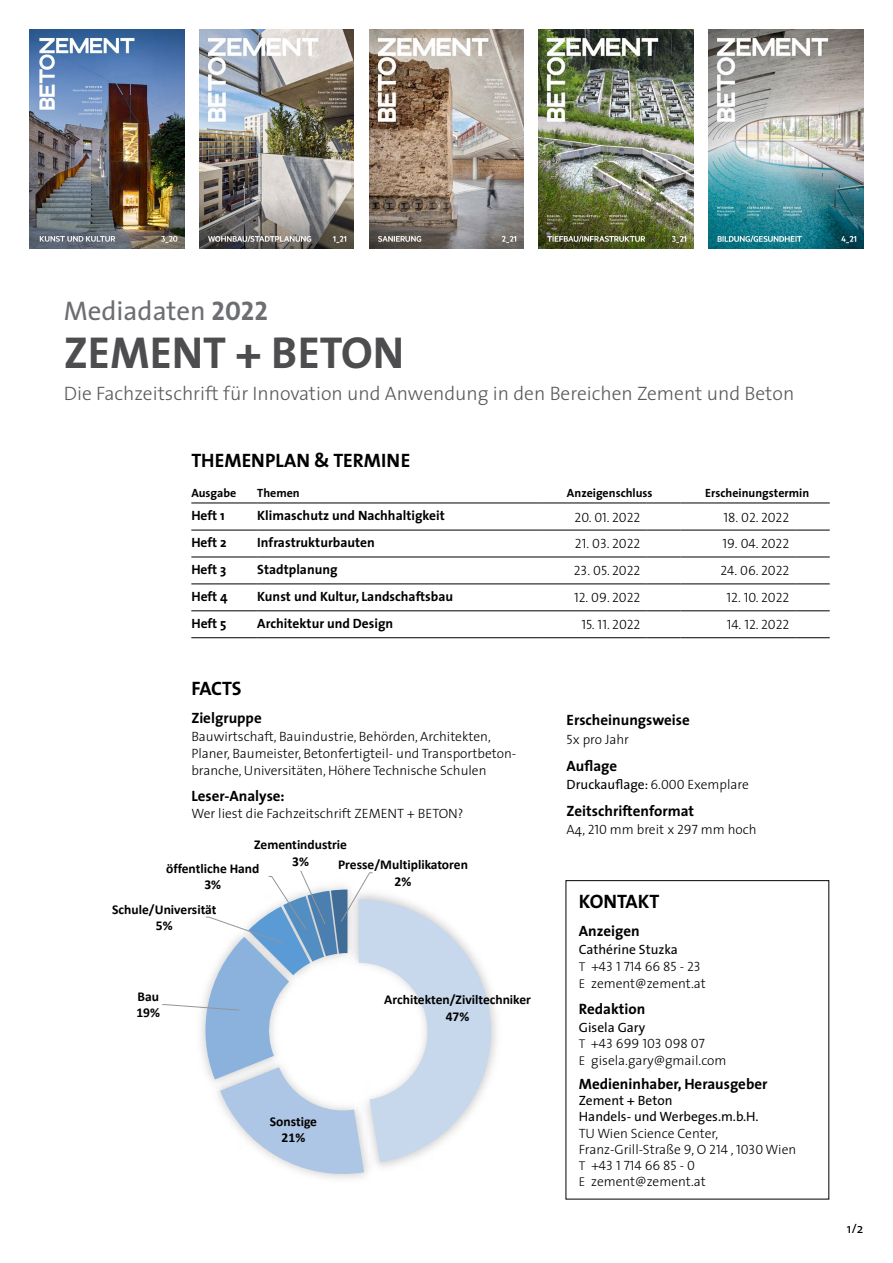
<style>
.page{position:relative;width:893px;height:1263px;background:#fff}
.page>*{position:absolute;margin:0;border:0;box-sizing:border-box;transform-origin:0 0}
.t1{font:700 45px "The Sans";color:#4d4d4f}
.t2{font:27px "The Sans";color:#6d6e71}
.t3{font:300 19.5px "The Sans";color:#58595b}
.t4{font:700 19.5px "The Sans";color:#000}
.t5{font:700 15px "The Sans";color:#000}
.t6{font:300 13.5px/16.6px "The Sans";color:#000}
.t7{font:13.5px "The Sans Light Caps";color:#000}
.t8{font:700 13.5px "The Sans";color:#000}
.t9{font:700 13.5px/16.5px "Calibri";color:#000;text-align:center}
.t10{font:13.5px/16.2px "The Sans";color:#000}
.t11{font:700 12px "The Sans";color:#000}
.s1{font-family:"The Sans Bold Caps"}
.s2{font-family:"The Sans Light Caps";font-weight:400}
.s3{font-family:"The Sans Light Caps"}
.s4{font-weight:300}
.s5{font-family:"The Sans";font-weight:300;font-size:12.75px}
.s6{font-family:"The Sans";font-weight:300}
.s7{font-size:12.75px}
</style>
<div class="page">
<img style="left:199px;top:30px;width:155px;height:218px">
<img style="left:369px;top:30px;width:155px;height:218px">
<img style="left:539px;top:30px;width:154px;height:218px">
<img style="left:708px;top:30px;width:155px;height:218px">
<hr style="left:191px;top:503px;width:66px;height:1px;background:#000">
<hr style="left:257px;top:503px;width:283px;height:1px;background:#000">
<hr style="left:540px;top:503px;width:106px;height:1px;background:#000">
<hr style="left:646px;top:503px;width:34px;height:1px;background:#000">
<hr style="left:680px;top:503px;width:115px;height:1px;background:#000">
<hr style="left:795px;top:503px;width:35px;height:1px;background:#000">
<hr style="left:191px;top:637px;width:66px;height:1px;background:#000">
<hr style="left:257px;top:637px;width:283px;height:1px;background:#000">
<hr style="left:540px;top:637px;width:106px;height:1px;background:#000">
<hr style="left:646px;top:637px;width:34px;height:1px;background:#000">
<hr style="left:680px;top:637px;width:115px;height:1px;background:#000">
<hr style="left:795px;top:637px;width:35px;height:1px;background:#000">
<hr style="left:191px;top:530px;width:66px;height:1px;background:#000">
<hr style="left:257px;top:530px;width:283px;height:1px;background:#000">
<hr style="left:540px;top:530px;width:106px;height:1px;background:#000">
<hr style="left:646px;top:530px;width:34px;height:1px;background:#000">
<hr style="left:680px;top:530px;width:115px;height:1px;background:#000">
<hr style="left:795px;top:530px;width:35px;height:1px;background:#000">
<hr style="left:191px;top:557px;width:66px;height:1px;background:#000">
<hr style="left:257px;top:557px;width:283px;height:1px;background:#000">
<hr style="left:540px;top:557px;width:106px;height:1px;background:#000">
<hr style="left:646px;top:557px;width:34px;height:1px;background:#000">
<hr style="left:680px;top:557px;width:115px;height:1px;background:#000">
<hr style="left:795px;top:557px;width:35px;height:1px;background:#000">
<hr style="left:191px;top:584px;width:66px;height:1px;background:#000">
<hr style="left:257px;top:584px;width:283px;height:1px;background:#000">
<hr style="left:540px;top:584px;width:106px;height:1px;background:#000">
<hr style="left:646px;top:584px;width:34px;height:1px;background:#000">
<hr style="left:680px;top:584px;width:115px;height:1px;background:#000">
<hr style="left:795px;top:584px;width:35px;height:1px;background:#000">
<hr style="left:191px;top:610px;width:66px;height:1px;background:#000">
<hr style="left:257px;top:610px;width:283px;height:1px;background:#000">
<hr style="left:540px;top:610px;width:106px;height:1px;background:#000">
<hr style="left:646px;top:610px;width:34px;height:1px;background:#000">
<hr style="left:680px;top:610px;width:115px;height:1px;background:#000">
<hr style="left:795px;top:610px;width:35px;height:1px;background:#000">
<img style="left:29px;top:30px;width:155px;height:219px">
<svg style="left:162px;top:870px;width:335px;height:309px"></svg>
<h2 class="t2" style="left:64px;top:288px;width:205px">Mediadaten <span class="s1">2022</span></h2>
<h1 class="t1" style="left:64px;top:315px;width:342px">ZEMENT + BETON</h1>
<h3 class="t3" style="left:64px;top:378px;width:732px">Die Fachzeitschrift für Innovation und Anwendung in den Bereichen Zement und Beton</h3>
<h3 class="t4" style="left:191px;top:444px;width:220px">THEMENPLAN &amp; TERMINE</h3>
<p class="t11" style="left:191px;top:482px;width:47px">Ausgabe</p>
<p class="t11" style="left:257px;top:482px;width:44px">Themen</p>
<p class="t11" style="left:567px;top:482px;width:87px">Anzeigenschluss</p>
<p class="t11" style="left:705px;top:482px;width:106px">Erscheinungstermin</p>
<p class="t8" style="left:191px;top:504px;width:35px">Heft 1</p>
<p class="t8" style="left:257px;top:504px;width:189px">Klimaschutz und Nachhaltigkeit</p>
<p class="t7" style="left:575px;top:506px;width:67px">20. 01. 2022</p>
<p class="t7" style="left:723px;top:506px;width:67px">18. 02. 2022</p>
<p class="t8" style="left:191px;top:531px;width:37px">Heft 2</p>
<p class="t8" style="left:257px;top:531px;width:119px">Infrastrukturbauten</p>
<p class="t7" style="left:575px;top:533px;width:67px">21. 03. 2022</p>
<p class="t7" style="left:722px;top:533px;width:68px">19. 04. 2022</p>
<p class="t8" style="left:191px;top:558px;width:37px">Heft 3</p>
<p class="t8" style="left:257px;top:558px;width:82px">Stadtplanung</p>
<p class="t7" style="left:574px;top:560px;width:68px">23. 05. 2022</p>
<p class="t7" style="left:720px;top:560px;width:70px">24. 06. 2022</p>
<p class="t8" style="left:191px;top:585px;width:38px">Heft 4</p>
<p class="t8" style="left:257px;top:585px;width:197px">Kunst und Kultur, Landschaftsbau</p>
<p class="t7" style="left:574px;top:587px;width:68px">12. 09. 2022</p>
<p class="t7" style="left:727px;top:587px;width:64px">12. 10. 2022</p>
<p class="t8" style="left:191px;top:612px;width:37px">Heft 5</p>
<p class="t8" style="left:257px;top:612px;width:138px">Architektur und Design</p>
<p class="t7" style="left:581px;top:613px;width:61px">15. 11. 2022</p>
<p class="t7" style="left:727px;top:613px;width:64px">14. 12. 2022</p>
<h3 class="t4" style="left:191px;top:671px;width:52px">FACTS</h3>
<p class="t5" style="left:191px;top:705px;width:72px">Zielgruppe</p>
<p class="t6" style="left:191px;top:728px;width:326px">Bauwirtschaft, Bauindustrie, Behörden, Architekten,<br>Planer, Baumeister, Betonfertigteil- und Transportbeton&shy;branche, Universitäten, Höhere Technische Schulen</p>
<p class="t5" style="left:191px;top:784px;width:95px">Leser-Analyse:</p>
<p class="t6" style="left:191px;top:804px;width:274px">Wer liest die Fachzeitschrift ZEMENT + BETON?</p>
<p class="t9" style="left:254px;top:836px;width:94px">Zementindustrie<br>3%</p>
<p class="t9" style="left:338px;top:856px;width:131px">Presse/Multiplikatoren<br>2%</p>
<p class="t9" style="left:166px;top:860px;width:95px">öffentliche Hand<br>3%</p>
<p class="t9" style="left:112px;top:901px;width:106px">Schule/Universität<br>5%</p>
<p class="t9" style="left:136px;top:988px;width:25px;text-align:left">Bau<br>19%</p>
<p class="t9" style="left:270px;top:1113px;width:49px">Sonstige<br>21%</p>
<p class="t9" style="left:384px;top:991px;width:148px">Architekten/Ziviltechniker<br>47%</p>
<p class="t5" style="left:567px;top:707px;width:125px">Erscheinungsweise</p>
<p class="t6" style="left:567px;top:731px;width:64px"><span class="s2">5</span>x pro Jahr</p>
<p class="t5" style="left:567px;top:753px;width:52px">Auflage</p>
<p class="t10" style="left:567px;top:776px;width:184px">Druckauflage: <span class="s3">6.000</span> <span class="s4">Exemplare</span></p>
<p class="t5" style="left:567px;top:798px;width:129px">Zeitschriftenformat</p>
<p class="t6" style="left:567px;top:821px;width:192px">A4, <span class="s2">210</span> mm breit x <span class="s2">297</span> mm hoch</p>
<h3 class="t4" style="left:579px;top:885px;width:82px">KONTAKT</h3>
<p class="t5" style="left:579px;top:918px;width:62px">Anzeigen</p>
<p class="t10" style="left:579px;top:941px;width:101px">Cathérine Stuzka</p>
<p class="t7" style="left:579px;top:955px;width:124px"><span class="s5">T</span> <span class="s6">+</span>43 1 714 66 85 - 23</p>
<p class="t6" style="left:579px;top:974px;width:128px"><span class="s7">E</span> zement@zement.at</p>
<p class="t5" style="left:579px;top:996px;width:68px">Redaktion</p>
<p class="t10" style="left:579px;top:1019px;width:68px">Gisela Gary</p>
<p class="t7" style="left:579px;top:1033px;width:128px"><span class="s5">T</span> +43 699 103 098 07</p>
<p class="t6" style="left:579px;top:1051px;width:149px"><span class="s7">E</span> gisela.gary@gmail.com</p>
<p class="t5" style="left:579px;top:1071px;width:190px">Medieninhaber, Herausgeber</p>
<p class="t10" style="left:579px;top:1092px;width:181px">Zement + Beton<br>Handels- und Werbeges.m.b.H.</p>
<p class="t6" style="left:579px;top:1124px;width:219px;line-height:16.2px">TU Wien Science Center,<br>Franz-Grill-Straße <span class="s2">9, O 214 , 1030</span> Wien</p>
<p class="t7" style="left:579px;top:1154px;width:118px"><span class="s5">T</span> <span class="s6">+</span>43 1 714 66 85 - 0</p>
<p class="t6" style="left:579px;top:1173px;width:128px"><span class="s7">E</span> zement@zement.at</p>
<p class="t10" style="left:847px;top:1220px;width:18px">1/2</p>
</div>
